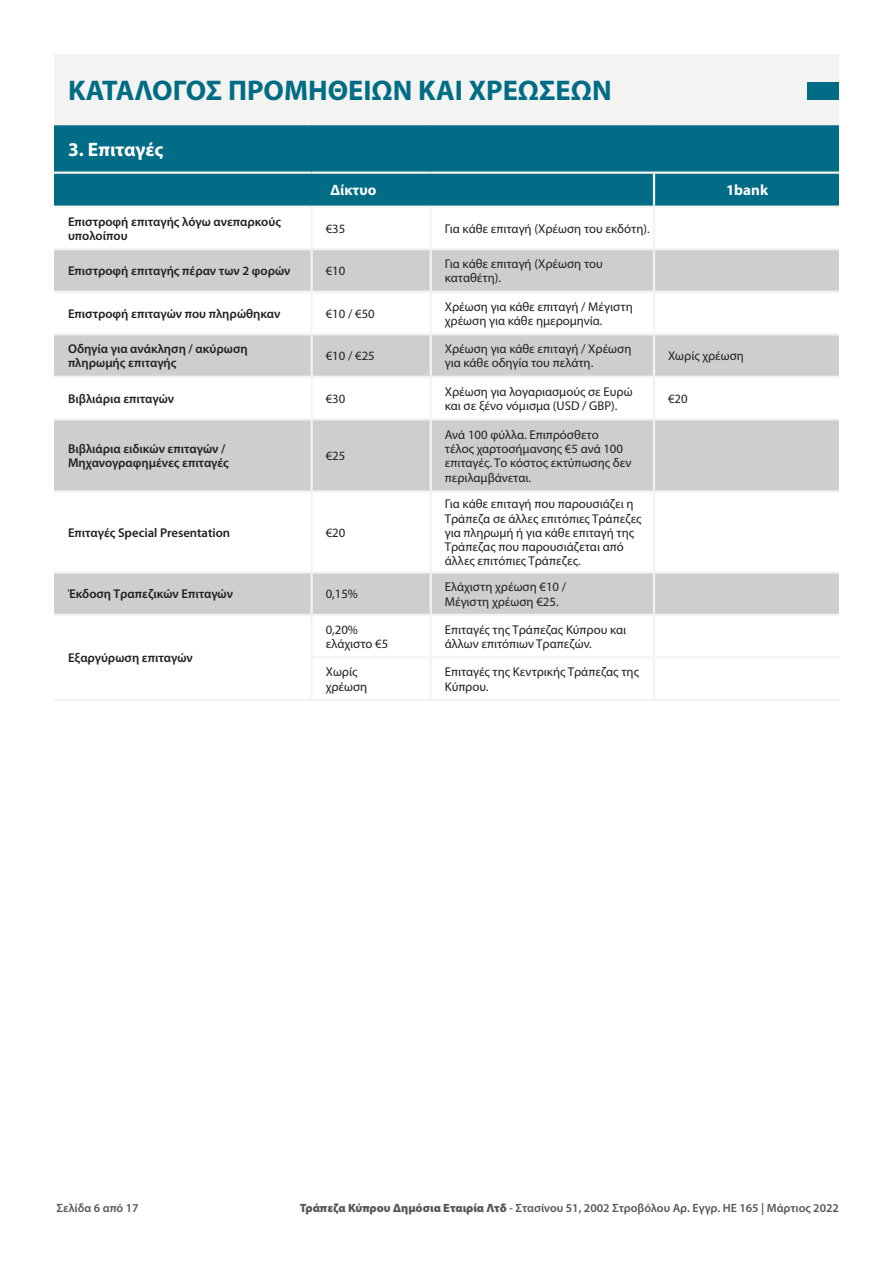
<style>
.page{position:relative;width:893px;height:1263px;background:#fff}
.page>*{position:absolute;margin:0;border:0;box-sizing:border-box;transform-origin:0 0}
.t1{font:700 28.5px "Myriad Pro";color:#006c85}
.t2{font:700 19.5px "Myriad Pro";letter-spacing:-.005em;color:#fff}
.t3{font:700 15px "Myriad Pro";color:#fff}
.t4{font:12.75px/14.2px "Myriad Pro";color:#231f20}
.t5{font:600 12.75px/14.2px "Myriad Pro";color:#231f20}
.t6{font:600 12px "Myriad Pro";color:#575755}
.s1{font-weight:900}
</style>
<div class="page">
<div style="left:54px;top:54px;width:785px;height:70px;background:#f3f3f1"></div>
<div style="left:54px;top:125px;width:785px;height:81px;background:#006c85"></div>
<svg style="left:54px;top:250px;width:785px;height:364px;fill:#cecece"></svg>
<hr style="left:54px;top:172px;width:258px;height:2px;background:#f3f3f1">
<hr style="left:312px;top:172px;width:119px;height:2px;background:#f3f3f1">
<hr style="left:431px;top:172px;width:223px;height:2px;background:#f3f3f1">
<hr style="left:654px;top:172px;width:185px;height:2px;background:#f3f3f1">
<hr style="left:653px;top:174px;width:2px;height:32px;background:#f3f3f1">
<hr style="left:54px;top:614px;width:258px;height:2px;background:#f3f3f1">
<hr style="left:54px;top:699px;width:258px;height:2px;background:#f3f3f1">
<hr style="left:311px;top:573px;width:2px;height:41px;background:#f3f3f1">
<hr style="left:430px;top:573px;width:2px;height:41px;background:#f3f3f1">
<hr style="left:653px;top:573px;width:2px;height:41px;background:#f3f3f1">
<hr style="left:312px;top:614px;width:119px;height:2px;background:#f3f3f1">
<hr style="left:311px;top:616px;width:2px;height:40px;background:#f3f3f1">
<hr style="left:431px;top:614px;width:223px;height:2px;background:#f3f3f1">
<hr style="left:430px;top:616px;width:2px;height:40px;background:#f3f3f1">
<hr style="left:654px;top:614px;width:185px;height:2px;background:#f3f3f1">
<hr style="left:653px;top:616px;width:2px;height:40px;background:#f3f3f1">
<hr style="left:311px;top:656px;width:120px;height:2px;background:#f3f3f1">
<hr style="left:311px;top:658px;width:2px;height:41px;background:#f3f3f1">
<hr style="left:431px;top:656px;width:223px;height:2px;background:#f3f3f1">
<hr style="left:430px;top:658px;width:2px;height:41px;background:#f3f3f1">
<hr style="left:654px;top:656px;width:185px;height:2px;background:#f3f3f1">
<hr style="left:653px;top:658px;width:2px;height:41px;background:#f3f3f1">
<hr style="left:312px;top:699px;width:119px;height:2px;background:#f3f3f1">
<hr style="left:431px;top:699px;width:223px;height:2px;background:#f3f3f1">
<hr style="left:654px;top:699px;width:185px;height:2px;background:#f3f3f1">
<hr style="left:54px;top:123px;width:258px;height:2px;background:#f3f3f1">
<hr style="left:312px;top:123px;width:119px;height:2px;background:#f3f3f1">
<hr style="left:431px;top:123px;width:223px;height:2px;background:#f3f3f1">
<hr style="left:654px;top:123px;width:185px;height:2px;background:#f3f3f1">
<hr style="left:54px;top:206px;width:258px;height:2px;background:#f3f3f1">
<hr style="left:312px;top:206px;width:119px;height:2px;background:#f3f3f1">
<hr style="left:311px;top:208px;width:2px;height:40px;background:#f3f3f1">
<hr style="left:431px;top:206px;width:223px;height:2px;background:#f3f3f1">
<hr style="left:430px;top:208px;width:2px;height:40px;background:#f3f3f1">
<hr style="left:654px;top:206px;width:185px;height:2px;background:#f3f3f1">
<hr style="left:653px;top:208px;width:2px;height:40px;background:#f3f3f1">
<hr style="left:54px;top:248px;width:258px;height:2px;background:#f3f3f1">
<hr style="left:312px;top:248px;width:119px;height:2px;background:#f3f3f1">
<hr style="left:311px;top:250px;width:2px;height:41px;background:#f3f3f1">
<hr style="left:431px;top:248px;width:223px;height:2px;background:#f3f3f1">
<hr style="left:430px;top:250px;width:2px;height:41px;background:#f3f3f1">
<hr style="left:654px;top:248px;width:185px;height:2px;background:#f3f3f1">
<hr style="left:653px;top:250px;width:2px;height:41px;background:#f3f3f1">
<hr style="left:54px;top:291px;width:258px;height:2px;background:#f3f3f1">
<hr style="left:312px;top:291px;width:119px;height:2px;background:#f3f3f1">
<hr style="left:311px;top:293px;width:2px;height:40px;background:#f3f3f1">
<hr style="left:431px;top:291px;width:223px;height:2px;background:#f3f3f1">
<hr style="left:430px;top:293px;width:2px;height:40px;background:#f3f3f1">
<hr style="left:654px;top:291px;width:185px;height:2px;background:#f3f3f1">
<hr style="left:653px;top:293px;width:2px;height:40px;background:#f3f3f1">
<hr style="left:54px;top:333px;width:258px;height:2px;background:#f3f3f1">
<hr style="left:312px;top:333px;width:119px;height:2px;background:#f3f3f1">
<hr style="left:311px;top:335px;width:2px;height:41px;background:#f3f3f1">
<hr style="left:431px;top:333px;width:223px;height:2px;background:#f3f3f1">
<hr style="left:430px;top:335px;width:2px;height:41px;background:#f3f3f1">
<hr style="left:654px;top:333px;width:185px;height:2px;background:#f3f3f1">
<hr style="left:653px;top:335px;width:2px;height:41px;background:#f3f3f1">
<hr style="left:54px;top:376px;width:258px;height:2px;background:#f3f3f1">
<hr style="left:312px;top:376px;width:119px;height:2px;background:#f3f3f1">
<hr style="left:311px;top:378px;width:2px;height:40px;background:#f3f3f1">
<hr style="left:431px;top:376px;width:223px;height:2px;background:#f3f3f1">
<hr style="left:430px;top:378px;width:2px;height:40px;background:#f3f3f1">
<hr style="left:654px;top:376px;width:185px;height:2px;background:#f3f3f1">
<hr style="left:653px;top:378px;width:2px;height:40px;background:#f3f3f1">
<hr style="left:54px;top:418px;width:258px;height:2px;background:#f3f3f1">
<hr style="left:312px;top:418px;width:119px;height:2px;background:#f3f3f1">
<hr style="left:311px;top:420px;width:2px;height:70px;background:#f3f3f1">
<hr style="left:431px;top:418px;width:223px;height:2px;background:#f3f3f1">
<hr style="left:430px;top:420px;width:2px;height:70px;background:#f3f3f1">
<hr style="left:654px;top:418px;width:185px;height:2px;background:#f3f3f1">
<hr style="left:653px;top:420px;width:2px;height:70px;background:#f3f3f1">
<hr style="left:54px;top:490px;width:258px;height:3px;background:#f3f3f1">
<hr style="left:312px;top:490px;width:119px;height:3px;background:#f3f3f1">
<hr style="left:311px;top:493px;width:2px;height:78px;background:#f3f3f1">
<hr style="left:431px;top:490px;width:223px;height:3px;background:#f3f3f1">
<hr style="left:430px;top:493px;width:2px;height:78px;background:#f3f3f1">
<hr style="left:654px;top:490px;width:185px;height:3px;background:#f3f3f1">
<hr style="left:653px;top:493px;width:2px;height:78px;background:#f3f3f1">
<hr style="left:54px;top:571px;width:258px;height:2px;background:#f3f3f1">
<hr style="left:312px;top:571px;width:119px;height:2px;background:#f3f3f1">
<hr style="left:431px;top:571px;width:223px;height:2px;background:#f3f3f1">
<hr style="left:654px;top:571px;width:185px;height:2px;background:#f3f3f1">
<div style="left:808px;top:82px;width:31px;height:17px;background:#006c85"></div>
<h1 class="t1" style="left:68px;top:74px;width:545px">ΚΑΤΑΛΟΓΟΣ ΠΡΟΜΗΘΕΙΩΝ ΚΑΙ ΧΡΕΩΣΕΩΝ</h1>
<h2 class="t2" style="left:68px;top:138px;width:97px">3. Επιταγές</h2>
<p class="t3" style="left:330px;top:182px;width:48px">Δίκτυο</p>
<p class="t3" style="left:726px;top:182px;width:44px">1bank</p>
<p class="t5" style="left:68px;top:214px;width:214px">Επιστροφή επιταγής λόγω ανεπαρκούς υπολοίπου</p>
<p class="t4" style="left:326px;top:221px;width:21px">€35</p>
<p class="t4" style="left:445px;top:221px;width:206px">Για κάθε επιταγή (Χρέωση του εκδότη).</p>
<p class="t5" style="left:68px;top:263px;width:224px">Επιστροφή επιταγής πέραν των 2 φορών</p>
<p class="t4" style="left:326px;top:264px;width:21px">€10</p>
<p class="t4" style="left:445px;top:256px;width:160px">Για κάθε επιταγή (Χρέωση του καταθέτη).</p>
<p class="t5" style="left:68px;top:306px;width:214px">Επιστροφή επιταγών που πληρώθηκαν</p>
<p class="t4" style="left:326px;top:306px;width:51px">€10 / €50</p>
<p class="t4" style="left:445px;top:299px;width:189px">Χρέωση για κάθε επιταγή / Μέγιστη χρέωση για κάθε ημερομηνία.</p>
<p class="t5" style="left:68px;top:341px;width:181px">Οδηγία για ανάκληση / ακύρωση πληρωμής επιταγής</p>
<p class="t4" style="left:326px;top:349px;width:51px">€10 / €25</p>
<p class="t4" style="left:445px;top:342px;width:188px">Χρέωση για κάθε επιταγή / Χρέωση για κάθε οδηγία του πελάτη.</p>
<p class="t4" style="left:668px;top:349px;width:77px">Χωρίς χρέωση</p>
<p class="t5" style="left:68px;top:391px;width:108px">Βιβλιάρια επιταγών</p>
<p class="t4" style="left:326px;top:391px;width:21px">€30</p>
<p class="t4" style="left:445px;top:384px;width:189px">Χρέωση για λογαριασμούς σε Ευρώ και σε ξένο νόμισμα (USD / GBP).</p>
<p class="t4" style="left:668px;top:391px;width:21px">€20</p>
<p class="t5" style="left:68px;top:441px;width:162px">Βιβλιάρια ειδικών επιταγών /<br>Μηχανογραφημένες επιταγές</p>
<p class="t4" style="left:326px;top:449px;width:21px">€25</p>
<p class="t4" style="left:445px;top:427px;width:188px">Ανά 100 φύλλα. Επιπρόσθετο<br>τέλος χαρτοσήμανσης €5 ανά 100 επιταγές. Το κόστος εκτύπωσης δεν περιλαμβάνεται.</p>
<p class="t5" style="left:68px;top:525px;width:164px">Επιταγές Special Presentation</p>
<p class="t4" style="left:326px;top:525px;width:21px">€20</p>
<p class="t4" style="left:445px;top:497px;width:198px">Για κάθε επιταγή που παρουσιάζει η<br>Τράπεζα σε άλλες επιτόπιες Τράπεζες για πληρωμή ή για κάθε επιταγή της<br>Τράπεζας που παρουσιάζεται από άλλες επιτόπιες Τράπεζες.</p>
<p class="t5" style="left:68px;top:587px;width:166px">Έκδοση Τραπεζικών Επιταγών</p>
<p class="t4" style="left:326px;top:587px;width:34px">0,15%</p>
<p class="t4" style="left:445px;top:580px;width:123px">Ελάχιστη χρέωση €10 /<br>Μέγιστη χρέωση €25.</p>
<p class="t5" style="left:68px;top:650px;width:126px">Εξαργύρωση επιταγών</p>
<p class="t4" style="left:326px;top:622px;width:64px">0,20% ελάχιστο €5</p>
<p class="t4" style="left:445px;top:622px;width:183px">Επιταγές της Τράπεζας Κύπρου και άλλων επιτόπιων Τραπεζών.</p>
<p class="t4" style="left:326px;top:665px;width:43px">Χωρίς χρέωση</p>
<p class="t4" style="left:445px;top:665px;width:196px">Επιταγές της Κεντρικής Τράπεζας της<br>Κύπρου.</p>
<p class="t6" style="left:56px;top:1201px;width:84px">Σελίδα 6 από 17</p>
<p class="t6" style="left:300px;top:1201px;width:541px"><span class="s1">Τράπεζα Κύπρου Δημόσια Εταιρία Λτδ</span> - Στασίνου 51, 2002 Στροβόλου Αρ. Εγγρ. ΗΕ 165 | Μάρτιος 2022</p>
</div>
